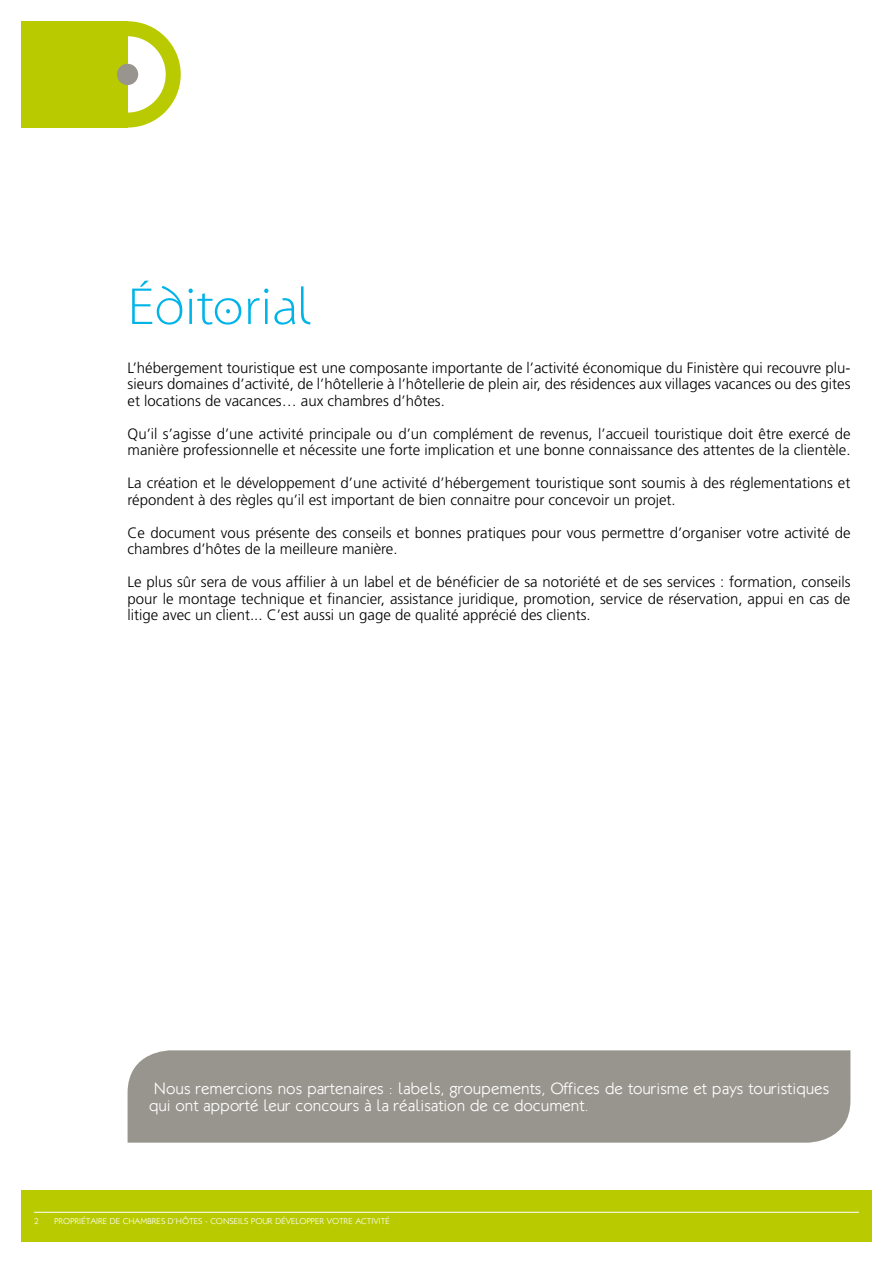
<style>
.page{position:relative;width:893px;height:1263px;background:#fff}
.page>*{position:absolute;margin:0;border:0;box-sizing:border-box;transform-origin:0 0}
.t1{font:52.5px "Santana";color:#00b4e7}
.t2{font:300 16.5px/16.5px "Klill";color:#fff}
.t3{font:300 15px/16.5px "Frutiger LT Std";color:#000}
.t4{font:300 8.7px "Klill";color:#fff}
</style>
<div class="page">
<div style="left:21px;top:1191px;width:851px;height:51px;background:#b9cb00"></div>
<hr style="left:34px;top:1212px;width:825px;height:1px;background:#fff">
<div style="left:21px;top:21px;width:107px;height:107px;background:#b9cb00"></div>
<div style="left:74px;top:21px;width:107px;height:107px;border:15px solid #b9cb00;border-radius:50%"></div>
<div style="left:117px;top:64px;width:21px;height:21px;background:#97958e;border-radius:50%"></div>
<div style="left:128px;top:1050px;width:722px;height:93px;background:#97958e"></div>
<h1 class="t1" style="left:128px;top:281px;width:184px">Éditorial</h1>
<p class="t3" style="left:128px;top:359px;width:724px;text-align:justify">L’hébergement touristique est une composante importante de l’activité économique du Finistère qui recouvre plu&shy;sieurs domaines d’activité, de l’hôtellerie à l’hôtellerie de plein air, des résidences aux villages vacances ou des gites et locations de vacances… aux chambres d’hôtes.</p>
<p class="t3" style="left:128px;top:425px;width:724px">Qu’il s’agisse d’une activité principale ou d’un complément de revenus, l’accueil touristique doit être exercé de manière professionnelle et nécessite une forte implication et une bonne connaissance des attentes de la clientèle.</p>
<p class="t3" style="left:128px;top:475px;width:724px">La création et le développement d’une activité d’hébergement touristique sont soumis à des réglementations et répondent à des règles qu’il est important de bien connaitre pour concevoir un projet.</p>
<p class="t3" style="left:128px;top:524px;width:724px">Ce document vous présente des conseils et bonnes pratiques pour vous permettre d’organiser votre activité de chambres d’hôtes de la meilleure manière.</p>
<p class="t3" style="left:128px;top:574px;width:724px;text-align:justify">Le plus sûr sera de vous affilier à un label et de bénéficier de sa notoriété et de ses services : formation, conseils pour le montage technique et financier, assistance juridique, promotion, service de réservation, appui en cas de litige avec un client... C’est aussi un gage de qualité apprécié des clients.</p>
<p class="t2" style="left:149px;top:1080px;width:682px;text-indent:5px">Nous remercions nos partenaires : labels, groupements, Offices de tourisme et pays touristiques qui ont apporté leur concours à la réalisation de ce document.</p>
<p class="t4" style="left:34px;top:1216px;width:6px">2</p>
<p class="t4" style="left:54px;top:1216px;width:337px">PROPRIÉTAIRE DE CHAMBRES D’HÔTES - CONSEILS POUR DÉVELOPPER VOTRE ACTIVITÉ</p>
</div>
